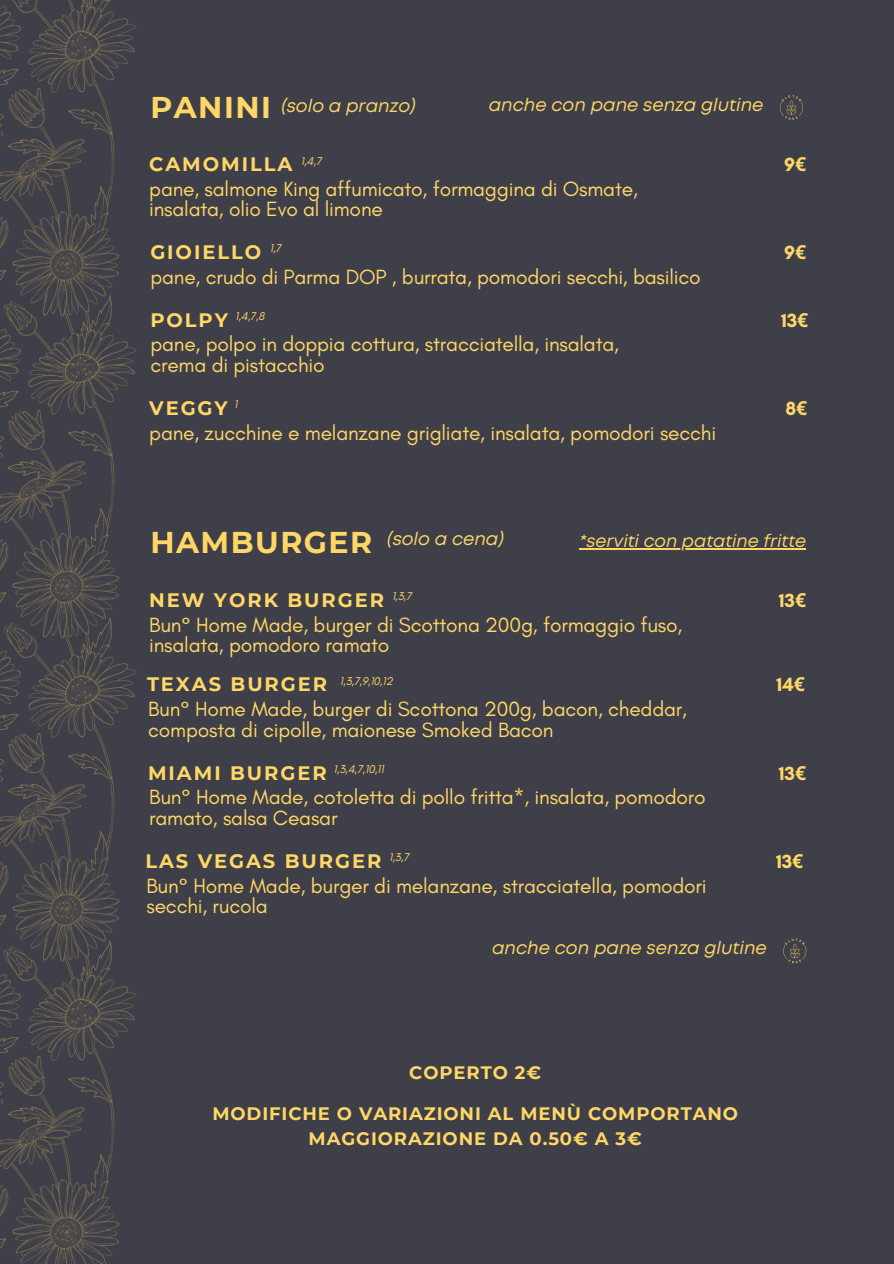
<style>
.page{position:relative;width:894px;height:1264px;background:#fff}
.page>*{position:absolute;margin:0;border:0;box-sizing:border-box;transform-origin:0 0}
.t1{font:700 30px "Montserrat";letter-spacing:.05em;color:#fed766}
.t2{font:21px/20.2px "Glacial Indifference";letter-spacing:-.01em;color:#fed766}
.t3{font:700 19.5px "Montserrat";letter-spacing:.1em;color:#fed766}
.t4{font:700 19.5px "Glacial Indifference";color:#fed766}
.t5{font:italic 18px "Mont";color:#fed766}
.t6{font:700 18px/24.8px "Montserrat";letter-spacing:.05em;color:#fed766;text-align:center}
.t7{font:italic 17.55px "Mont";color:#fed766}
.t8{font:italic 11.4px "Glacial Indifference";letter-spacing:-.01em;color:#fed766}
.s1{font-family:"Noto Sans"}
</style>
<div class="page">
<div style="left:0;top:0;width:893px;height:1263px;background:#3f3f49"></div>
<svg style="left:780px;top:95px;width:22px;height:25px"></svg>
<hr style="left:579px;top:548px;width:227px;height:1px;background:#fed766">
<svg style="left:783px;top:938px;width:23px;height:25px"></svg>
<img style="left:0;top:365px;width:137px;height:898px">
<img style="left:0;top:0;width:137px;height:365px">
<h3 class="t1" style="left:150px;top:89px;width:122px">PANINI</h3>
<h2 class="t5" style="left:281px;top:99px;width:135px">(solo a pranzo)</h2>
<h2 class="t5" style="left:488px;top:98px;width:276px">anche con pane senza glutine</h2>
<p class="t8" style="left:301px;top:154px;width:22px">1,4,7</p>
<h5 class="t3" style="left:149px;top:152px;width:145px">CAMOMILLA</h5>
<p class="t2" style="left:149px;top:179px;width:490px">pane, salmone King affumicato, formaggina di Osmate, insalata, olio Evo al limone</p>
<h2 class="t4" style="left:783px;top:153px;width:24px">9<span class="s1">€</span></h2>
<h5 class="t8" style="left:270px;top:241px;width:13px">1,7</h5>
<p class="t3" style="left:150px;top:240px;width:112px">GIOIELLO</p>
<p class="t2" style="left:150px;top:266px;width:551px">pane, crudo di Parma DOP , burrata, pomodori secchi, basilico</p>
<h1 class="t4" style="left:783px;top:240px;width:24px">9<span class="s1">€</span></h1>
<p class="t8" style="left:235px;top:309px;width:31px">1,4,7,8</p>
<h3 class="t3" style="left:150px;top:308px;width:79px">POLPY</h3>
<h2 class="t2" style="left:150px;top:334px;width:470px">pane, polpo in doppia cottura, stracciatella, insalata, crema di pistacchio</h2>
<h2 class="t4" style="left:780px;top:308px;width:29px">13<span class="s1">€</span></h2>
<p class="t8" style="left:234px;top:397px;width:5px">1</p>
<h3 class="t3" style="left:149px;top:396px;width:80px">VEGGY</h3>
<h2 class="t2" style="left:149px;top:422px;width:568px">pane, zucchine e melanzane grigliate, insalata, pomodori secchi</h2>
<h2 class="t4" style="left:785px;top:396px;width:23px">8<span class="s1">€</span></h2>
<h3 class="t1" style="left:150px;top:524px;width:223px">HAMBURGER</h3>
<h2 class="t5" style="left:387px;top:532px;width:118px">(solo a cena)</h2>
<h2 class="t7" style="left:579px;top:534px;width:228px">*serviti con patatine fritte</h2>
<p class="t8" style="left:392px;top:589px;width:21px">1,3,7</p>
<h5 class="t3" style="left:149px;top:588px;width:236px">NEW YORK BURGER</h5>
<h5 class="t2" style="left:149px;top:614px;width:534px">Bun° Home Made, burger di Scottona 200g, formaggio fuso, insalata, pomodoro ramato</h5>
<h2 class="t4" style="left:778px;top:588px;width:29px">13<span class="s1">€</span></h2>
<h1 class="t8" style="left:340px;top:674px;width:54px">1,3,7,9,10,12</h1>
<p class="t3" style="left:147px;top:672px;width:181px">TEXAS BURGER</p>
<h2 class="t2" style="left:148px;top:699px;width:540px">Bun° Home Made, burger di Scottona 200g, bacon, cheddar, composta di cipolle, maionese Smoked Bacon</h2>
<h3 class="t4" style="left:776px;top:673px;width:30px">14<span class="s1">€</span></h3>
<p class="t8" style="left:333px;top:762px;width:52px">1,3,4,7,10,11</p>
<h3 class="t3" style="left:148px;top:760px;width:180px">MIAMI BURGER</h3>
<h2 class="t2" style="left:149px;top:787px;width:558px">Bun° Home Made, cotoletta di pollo fritta*, insalata, pomodoro ramato, salsa Ceasar</h2>
<h2 class="t4" style="left:778px;top:761px;width:29px">13<span class="s1">€</span></h2>
<p class="t8" style="left:389px;top:850px;width:21px">1,3,7</p>
<h3 class="t3" style="left:145px;top:848px;width:237px">LAS VEGAS BURGER</h3>
<h2 class="t2" style="left:146px;top:875px;width:561px">Bun° Home Made, burger di melanzane, stracciatella, pomodori secchi, rucola</h2>
<h2 class="t4" style="left:775px;top:849px;width:29px">13<span class="s1">€</span></h2>
<p class="t5" style="left:492px;top:941px;width:276px">anche con pane senza glutine</p>
<h3 class="t6" style="left:409px;top:1060px;width:133px">COPERTO 2€</h3>
<h2 class="t6" style="left:212px;top:1101px;width:527px">MODIFICHE O VARIAZIONI AL MENÙ COMPORTANO<br>MAGGIORAZIONE DA 0.50€ A 3€</h2>
</div>
